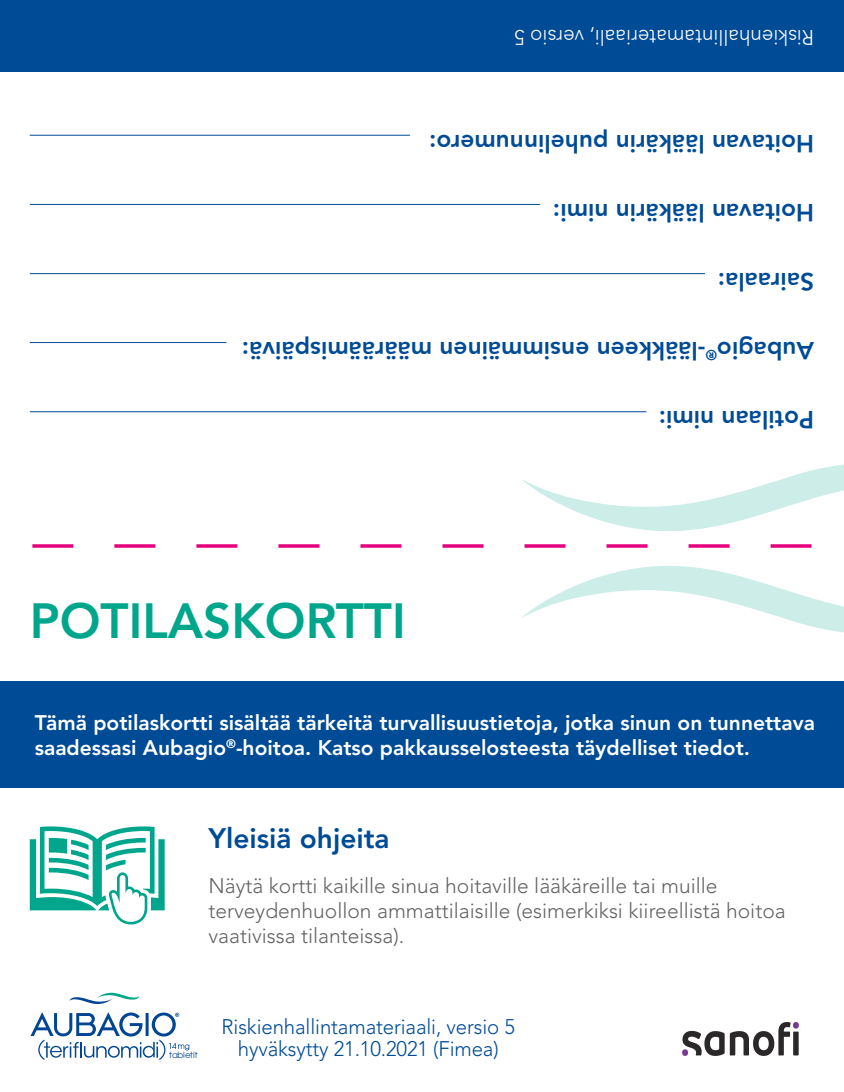
<style>
.page{position:relative;width:844px;height:1092px;background:#fff}
.page>*{position:absolute;margin:0;border:0;box-sizing:border-box;transform-origin:0 0}
.t1{font:800 49px "Avenir LT Std";color:#00a68b}
.t2{font:800 28px "Avenir LT Std";color:#004b96}
.t3{font:800 24.5px "Avenir LT Std";color:#004b96}
.t4{font:800 21px/25.2px "Avenir LT Std";color:#fff}
.t5{font:300 21px/25.2px "Avenir LT Std";color:#646363}
.t6{font:300 21px/22.8px "Avenir LT Std";letter-spacing:-.005em;color:#004b96;text-align:center}
.t7{font:300 21px "Avenir LT Std";color:#fff}
.t8{font:8.75px "Avant Garde";letter-spacing:-.02em;color:#014593}
</style>
<div class="page">
<div style="left:0;top:681px;width:843px;height:106px;background:#004b96"></div>
<svg style="left:522px;top:566px;width:321px;height:67px"></svg>
<svg style="left:30px;top:826px;width:135px;height:98px"></svg>
<div style="left:0;top:0;width:843px;height:71px;background:#004b96"></div>
<hr style="left:30px;top:411px;width:616px;height:1px;background:#004b96">
<hr style="left:30px;top:273px;width:674px;height:1px;background:#004b96">
<hr style="left:30px;top:342px;width:196px;height:1px;background:#004b96">
<hr style="left:30px;top:204px;width:510px;height:1px;background:#004b96">
<hr style="left:30px;top:135px;width:380px;height:1px;background:#004b96">
<svg style="left:522px;top:464px;width:321px;height:67px"></svg>
<svg style="left:70px;top:992px;width:69px;height:12px"></svg>
<svg style="left:30px;top:1012px;width:159px;height:47px"></svg>
<svg style="left:32px;top:544px;width:780px;height:3px"></svg>
<img style="left:682px;top:1022px;width:117px;height:34px">
<p class="t7" style="left:814px;top:50px;width:301px;rotate:-180deg">Riskienhallintamateriaali, versio 5</p>
<p class="t3" style="left:814px;top:158px;width:386px;rotate:-180deg">Hoitavan lääkärin puhelinnumero:</p>
<p class="t3" style="left:814px;top:227px;width:262px;rotate:-180deg">Hoitavan lääkärin nimi:</p>
<p class="t3" style="left:814px;top:296px;width:98px;rotate:-180deg">Sairaala:</p>
<p class="t3" style="left:814px;top:365px;width:573px;rotate:-180deg">Aubagio<sup>®</sup>-lääkkeen ensimmäinen määräämispäivä:</p>
<h1 class="t1" style="left:30px;top:592px;width:377px">POTILASKORTTI</h1>
<p class="t3" style="left:814px;top:434px;width:157px;rotate:-180deg">Potilaan nimi:</p>
<p class="t4" style="left:35px;top:710px;width:781px">Tämä potilaskortti sisältää tärkeitä turvallisuustietoja, jotka sinun on tunnettava saadessasi Aubagio<sup>®</sup>-hoitoa. Katso pakkausselosteesta täydelliset tiedot.</p>
<h2 class="t2" style="left:208px;top:821px;width:183px">Yleisiä ohjeita</h2>
<p class="t5" style="left:208px;top:872px;width:578px">Näytä kortti kaikille sinua hoitaville lääkäreille tai muille terveydenhuollon ammattilaisille (esimerkiksi kiireellistä hoitoa vaativissa tilanteissa).</p>
<p class="t8" style="left:169px;top:1049px;width:30px">tabletit</p>
<p class="t6" style="left:221px;top:1015px;width:295px">Riskienhallintamateriaali, versio 5 hyväksytty 21.10.2021 (Fimea)</p>
</div>
